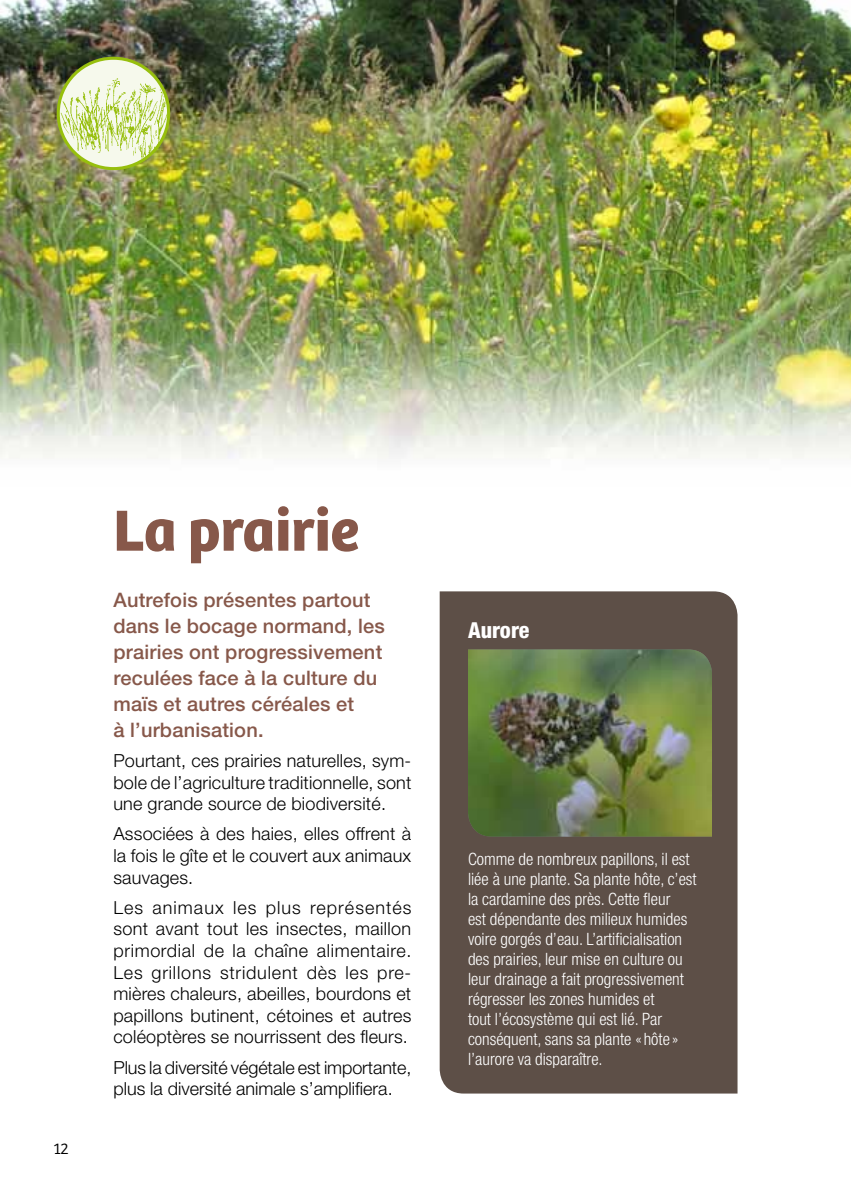
<style>
.page{position:relative;width:851px;height:1191px;background:#fff}
.page>*{position:absolute;margin:0;border:0;box-sizing:border-box;transform-origin:0 0}
.t1{font:700 60px "Bree";color:#87584a}
.t2{font:800 condensed 22px "Helvetica Neue LT";color:#fff}
.t3{font:500 20px/26px "Helvetica Neue LT";letter-spacing:.01em;color:#87584a}
.t4{font:300 18px/21.6px "Helvetica Neue LT";letter-spacing:.01em;color:#000;text-align:justify}
.t5{font:300 condensed 17px/20px "Helvetica Neue LT";color:#fff}
.t6{font:300 16px "Bree";color:#000}
</style>
<div class="page">
<img style="left:0;top:0;width:850px;height:459px">
<img style="left:58px;top:58px;width:111px;height:111px;border-radius:55px">
<div style="left:57px;top:57px;width:113px;height:113px;border:3px solid #97bf0d;border-radius:50%"></div>
<div style="left:439px;top:591px;width:298px;height:502px;background:#5d4f47"></div>
<img style="left:468px;top:649px;width:243px;height:187px">
<p class="t6" style="left:54px;top:1139px;width:16px">12</p>
<h1 class="t1" style="left:113px;top:494px;width:247px">La prairie</h1>
<p class="t3" style="left:113px;top:586px;width:273px">Autrefois présentes partout dans le bocage normand, les prairies ont progressivement reculées face à la culture du maïs et autres céréales et<br>à l’urbanisation.</p>
<p class="t4" style="left:113px;top:749px;width:299px">Pourtant, ces prairies naturelles, sym&shy;bole de l’agriculture traditionnelle, sont une grande source de biodiversité.</p>
<p class="t4" style="left:113px;top:823px;width:299px">Associées à des haies, elles offrent à la fois le gîte et le couvert aux animaux sauvages.</p>
<p class="t4" style="left:113px;top:896px;width:299px">Les animaux les plus représentés sont avant tout les insectes, maillon primordial de la chaîne alimentaire.<br>Les grillons stridulent dès les pre&shy;mières chaleurs, abeilles, bourdons et papillons butinent, cétoines et autres coléoptères se nourrissent des fleurs.</p>
<p class="t4" style="left:113px;top:1056px;width:299px">Plus la diversité végétale est importante, plus la diversité animale s’amplifiera.</p>
<p class="t2" style="left:468px;top:616px;width:63px">Aurore</p>
<p class="t5" style="left:468px;top:849px;width:230px">Comme de nombreux papillons, il est liée à une plante. Sa plante hôte, c’est la cardamine des près. Cette fleur<br>est dépendante des milieux humides voire gorgés d’eau. L’artificialisation des prairies, leur mise en culture ou leur drainage a fait progressivement régresser les zones humides et<br>tout l’écosystème qui est lié. Par conséquent, sans sa plante « hôte » l’aurore va disparaître.</p>
</div>
